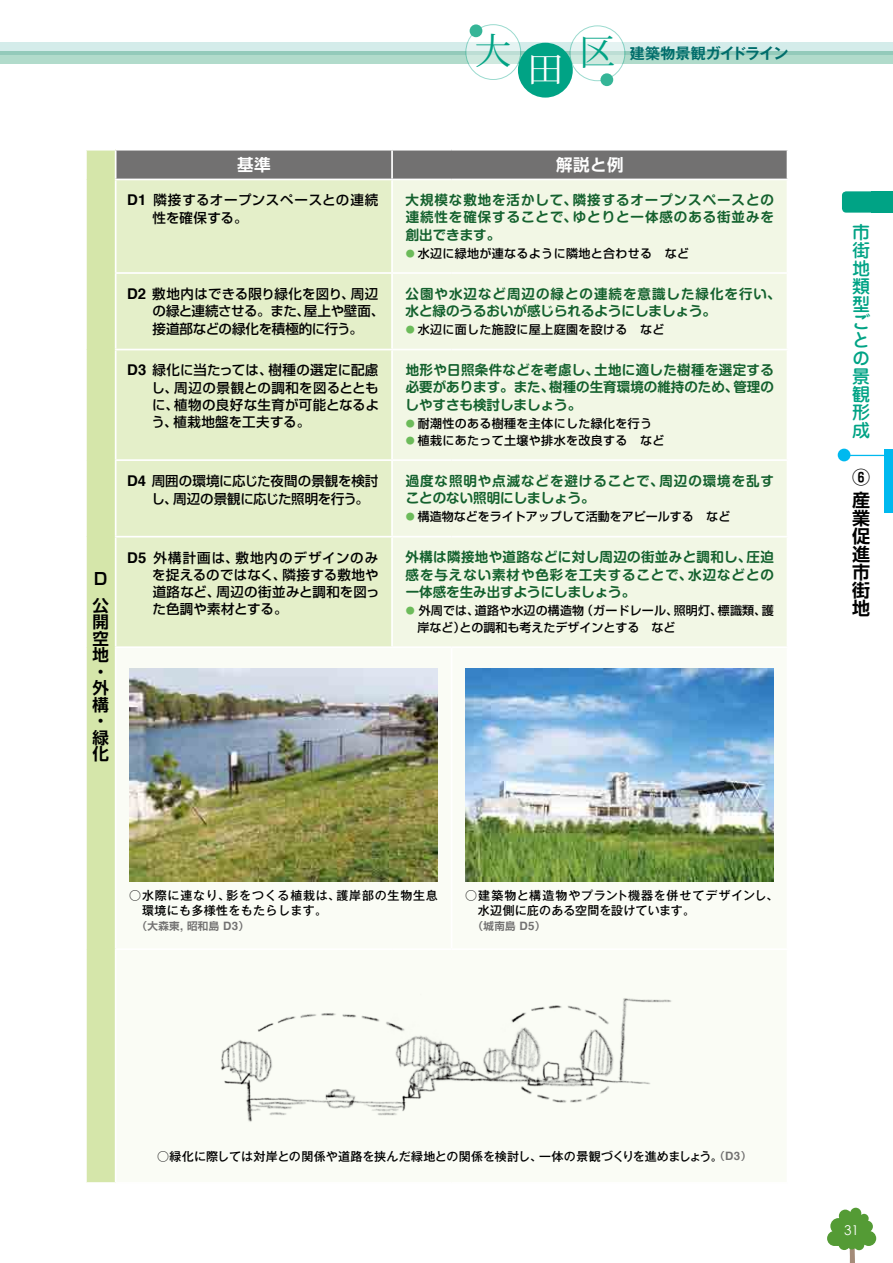
<style>
.page{position:relative;width:893px;height:1263px;background:#fff}
.page>*{position:absolute;margin:0;border:0;box-sizing:border-box;transform-origin:0 0}
.t1{font:36px "Koz Min Pro";color:#00a385}
.t2{font:36px "Koz Min Pro";color:#fff}
.t3{font:500 18px/18px "Jun 34 Pro";color:#00a385}
.t4{font:700 18px/18px "Shin Go Pro De";color:#000}
.t5{font:700 16.5px/16.5px "Shin Go Pro De";color:#000}
.t6{font:700 16.5px "Shin Go Pro De";letter-spacing:.03em;color:#fff}
.t7{font:700 15px "Gothic MB101 Pro De";letter-spacing:-.015em;color:#006d6b}
.t8{font:700 13.5px/17.2px "Shin M Go Pro De";letter-spacing:.07em;color:#14612e;text-align:justify}
.t9{font:500 13.5px/17.2px "Shin Go Pro";letter-spacing:.005em;color:#000}
.t10{font:500 13.5px/17.2px "Shin Go Pro";letter-spacing:.03em;color:#000}
.t11{font:13.5px "Century Gothic";color:#fff}
.t12{font:500 12px/17.2px "Shin Go Pro";letter-spacing:.03em;color:#000}
.t13{font:500 12px "Gothic MB101 Pro";letter-spacing:.01em;color:#000}
.t14{font:500 12px/15px "Gothic MB101 Pro";letter-spacing:.03em;color:#000}
.t15{font:500 12px/15px "Gothic MB101 Pro";letter-spacing:.065em;color:#000}
.t16{font:500 12px "Shin Go Pro";color:#000}
.t17{font:700 10.5px "Shin Go Pro De";letter-spacing:.03em;color:#727171}
.s1{font-family:"Helvetica";font-weight:700;font-size:14.85px}
.s2{font-size:9px;color:#6cbb5a}
.s3{font-family:"Helvetica";font-size:11.55px}
.s4{font-family:"Shin Go Pro De";font-weight:700;font-size:10.5px;color:#727171}
.s5{font-family:"Helvetica";font-weight:700;font-size:11.55px;color:#727171}
</style>
<div class="page">
<div style="left:842px;top:191px;width:51px;height:22px;background:#00a385;border-radius:4px"></div>
<div style="left:872px;top:191px;width:21px;height:22px;background:#00a385"></div>
<svg style="left:830px;top:1208px;width:43px;height:55px"></svg>
<div style="left:827px;top:1231px;width:15px;height:15px;background:#549b35;border-radius:50%"></div>
<div style="left:861px;top:1231px;width:15px;height:15px;background:#549b35;border-radius:50%"></div>
<div style="left:0;top:51px;width:893px;height:13px;background:#b1dbcb"></div>
<svg style="left:0;top:43px;width:893px;height:12px;background:#bee0da"></svg>
<svg style="left:466px;top:25px;width:55px;height:55px"></svg>
<div style="left:466px;top:24px;width:55px;height:56px;border:1px solid #00a385;border-radius:50%"></div>
<div style="left:470px;top:24px;width:12px;height:13px;background:#35b597;border-radius:50%"></div>
<div style="left:518px;top:43px;width:55px;height:55px;background:#00a385;border-radius:50%"></div>
<svg style="left:570px;top:26px;width:55px;height:55px"></svg>
<div style="left:570px;top:26px;width:55px;height:55px;border:1px solid #00a385;border-radius:50%"></div>
<div style="left:600px;top:73px;width:13px;height:13px;background:#35b597;border-radius:50%"></div>
<div style="left:884px;top:449px;width:9px;height:63px;background:#00b9ef"></div>
<hr style="left:846px;top:455px;width:43px;height:1px;background:#00b9ef">
<div style="left:838px;top:449px;width:12px;height:12px;background:#00b9ef;border-radius:50%"></div>
<div style="left:86px;top:150px;width:30px;height:1033px;background:#d5e6aa"></div>
<div style="left:117px;top:180px;width:274px;height:466px;background:#e4efc9"></div>
<div style="left:393px;top:180px;width:394px;height:466px;background:#f2f7e5"></div>
<svg style="left:129px;top:668px;width:645px;height:214px;fill:#fafcf5"></svg>
<hr style="left:85px;top:149px;width:31px;height:2px;background:#fff">
<hr style="left:85px;top:151px;width:2px;height:28px;background:#fff">
<hr style="left:115px;top:151px;width:2px;height:28px;background:#fff">
<svg style="left:116px;top:150px;width:672px;height:29px;background:#777676"></svg>
<hr style="left:85px;top:179px;width:2px;height:94px;background:#fff">
<hr style="left:115px;top:179px;width:277px;height:1px;background:#fff">
<hr style="left:115px;top:180px;width:2px;height:92px;background:#fff">
<hr style="left:85px;top:273px;width:2px;height:77px;background:#fff">
<hr style="left:115px;top:272px;width:277px;height:2px;background:#fff">
<hr style="left:115px;top:274px;width:2px;height:75px;background:#fff">
<hr style="left:392px;top:272px;width:60px;height:2px;background:#fff">
<hr style="left:452px;top:272px;width:336px;height:2px;background:#fff">
<hr style="left:85px;top:350px;width:2px;height:110px;background:#fff">
<hr style="left:115px;top:349px;width:277px;height:1px;background:#fff">
<hr style="left:115px;top:350px;width:2px;height:109px;background:#fff">
<hr style="left:392px;top:349px;width:60px;height:1px;background:#fff">
<hr style="left:452px;top:349px;width:336px;height:1px;background:#fff">
<hr style="left:85px;top:460px;width:2px;height:77px;background:#fff">
<hr style="left:115px;top:459px;width:277px;height:2px;background:#fff">
<hr style="left:115px;top:461px;width:2px;height:75px;background:#fff">
<hr style="left:392px;top:459px;width:60px;height:2px;background:#fff">
<hr style="left:452px;top:459px;width:336px;height:2px;background:#fff">
<hr style="left:85px;top:537px;width:2px;height:110px;background:#fff">
<hr style="left:115px;top:536px;width:277px;height:1px;background:#fff">
<hr style="left:115px;top:537px;width:2px;height:109px;background:#fff">
<hr style="left:392px;top:536px;width:60px;height:1px;background:#fff">
<hr style="left:452px;top:536px;width:336px;height:1px;background:#fff">
<hr style="left:85px;top:647px;width:2px;height:302px;background:#fff">
<hr style="left:115px;top:646px;width:277px;height:2px;background:#fff">
<hr style="left:115px;top:648px;width:2px;height:300px;background:#fff">
<hr style="left:451px;top:648px;width:1px;height:300px;background:#fff">
<hr style="left:85px;top:949px;width:2px;height:233px;background:#fff">
<hr style="left:115px;top:948px;width:277px;height:2px;background:#fff">
<hr style="left:115px;top:950px;width:2px;height:232px;background:#fff">
<hr style="left:85px;top:1182px;width:31px;height:2px;background:#fff">
<img style="left:129px;top:669px;width:309px;height:212px">
<img style="left:465px;top:669px;width:308px;height:212px">
<img style="left:220px;top:993px;width:453px;height:130px">
<h1 class="t1" style="left:475px;top:25px;width:37px">大</h1>
<h1 class="t2" style="left:527px;top:43px;width:37px">田</h1>
<h1 class="t1" style="left:579px;top:27px;width:37px">区</h1>
<p class="t7" style="left:630px;top:41px;width:160px">建築物景観ガイドライン</p>
<p class="t5" style="left:93px;top:564px;width:18px;line-height:26.4px">Ｄ公</p>
<p class="t5" style="left:93px;top:612px;width:18px">開空地・外構・緑化</p>
<p class="t6" style="left:237px;top:151px;width:35px">基準</p>
<p class="t6" style="left:556px;top:151px;width:69px">解説と例</p>
<p class="t10" style="left:153px;top:190px;width:227px;text-indent:-25px"><span class="s1">D1</span> 隣接するオープンスペースとの連続性を確保する。</p>
<p class="t8" style="left:406px;top:190px;width:370px">大規模な敷地を活かして、隣接するオープンスペースとの連続性を確保することで、ゆとりと一体感のある街並みを創出できます。</p>
<p class="t12" style="left:406px;top:243px;width:285px"><span class="s2">●</span> 水辺に緑地が連なるように隣地と合わせる など</p>
<p class="t9" style="left:153px;top:284px;width:233px;text-indent:-25px"><span class="s1">D2</span> 敷地内はできる限り緑化を図り、周辺の緑と連続させる。また、屋上や壁面、接道部などの緑化を積極的に行う。</p>
<p class="t8" style="left:406px;top:283px;width:376px">公園や水辺など周辺の緑との連続を意識した緑化を行い、水と緑のうるおいが感じられるようにしましょう。</p>
<p class="t12" style="left:406px;top:319px;width:260px"><span class="s2">●</span> 水辺に面した施設に屋上庭園を設ける など</p>
<p class="t9" style="left:151px;top:360px;width:229px;text-align:justify;text-indent:-24px"><span class="s1">D3</span> 緑化に当たっては、樹種の選定に配慮し、周辺の景観との調和を図るとともに、植物の良好な生育が可能となるよう、植栽地盤を工夫する。</p>
<p class="t8" style="left:406px;top:360px;width:370px">地形や日照条件などを考慮し、土地に適した樹種を選定する必要があります。また、樹種の生育環境の維持のため、管理のしやすさも検討しましょう。</p>
<p class="t12" style="left:406px;top:413px;width:248px"><span class="s2">●</span> 耐潮性のある樹種を主体にした緑化を行う</p>
<p class="t12" style="left:406px;top:430px;width:260px"><span class="s2">●</span> 植栽にあたって土壌や排水を改良する など</p>
<p class="t9" style="left:151px;top:471px;width:228px;text-indent:-24px"><span class="s1">D4</span> 周囲の環境に応じた夜間の景観を検討し、周辺の景観に応じた照明を行う。</p>
<p class="t8" style="left:406px;top:471px;width:370px">過度な照明や点滅などを避けることで、周辺の環境を乱すことのない照明にしましょう。</p>
<p class="t16" style="left:406px;top:507px;width:326px"><span class="s2">●</span> 構造物などをライトアップして活動をアピールする など</p>
<p class="t9" style="left:152px;top:547px;width:229px;text-align:justify;text-indent:-25px"><span class="s1">D5</span> 外構計画は、敷地内のデザインのみを捉えるのではなく、隣接する敷地や道路など、周辺の街並みと調和を図った色調や素材とする。</p>
<p class="t8" style="left:406px;top:547px;width:370px">外構は隣接地や道路などに対し周辺の街並みと調和し、圧迫感を与えない素材や色彩を工夫することで、水辺などとの一体感を生み出すようにしましょう。</p>
<p class="t12" style="left:418px;top:600px;width:358px;text-indent:-12px"><span class="s2">●</span> 外周では、道路や水辺の構造物（ガードレール、照明灯、標識類、護岸など）との調和も考えたデザインとする など</p>
<p class="t15" style="left:142px;top:887px;width:297px;text-indent:-13px">○水際に連なり、影をつくる植栽は、護岸部の生物生息環境にも多様性をもたらします。</p>
<p class="t17" style="left:137px;top:917px;width:114px">（大森東<span class="s3">,</span> 昭和島 <span class="s3">D3</span>）</p>
<p class="t14" style="left:478px;top:887px;width:302px;text-indent:-13px">○建築物と構造物やプラント機器を併せてデザインし、水辺側に庇のある空間を設けています。</p>
<p class="t17" style="left:473px;top:917px;width:74px">（城南島 <span class="s3">D5</span>）</p>
<h2 class="t3" style="left:852px;top:221px;width:19px">市街地類型ごとの景観形成</h2>
<h2 class="t4" style="left:852px;top:463px;width:19px;line-height:23.5px">⑥産</h2>
<h2 class="t4" style="left:852px;top:507px;width:19px;text-align:justify">業促進市街地</h2>
<p class="t13" style="left:157px;top:1146px;width:595px">○緑化に際しては対岸との関係や道路を挟んだ緑地との関係を検討し、一体の景観づくりを進めましょう。<span class="s4">（</span><span class="s5">D3</span><span class="s4">）</span></p>
<p class="t11" style="left:844px;top:1222px;width:16px">31</p>
</div>
